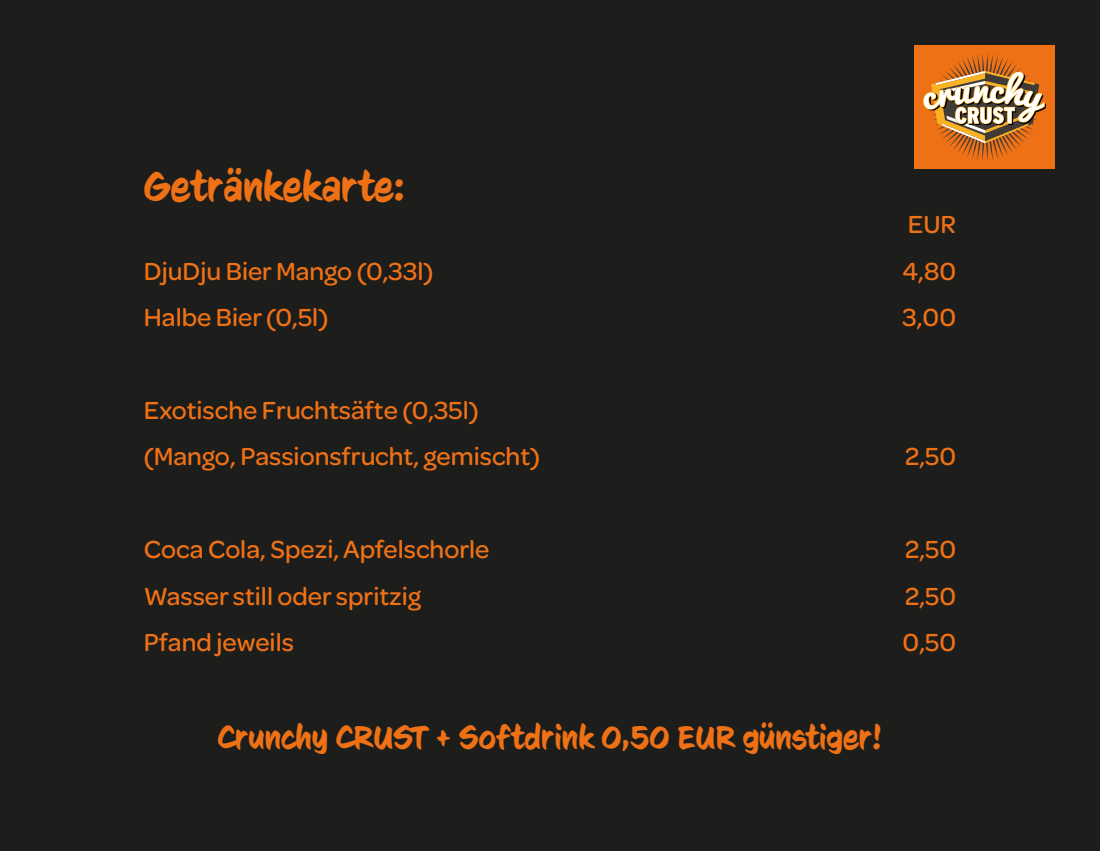
<style>
.page{position:relative;width:1100px;height:851px;background:#fff}
.page>*{position:absolute;margin:0;border:0;box-sizing:border-box;transform-origin:0 0}
.t1{font:41px "CC Sign Language";color:#ee7116}
.t2{font:33.2px "CC Sign Language";color:#ee7116}
.t3{font:500 26.36px/46.4px "Omnes";color:#ee7116}
</style>
<div class="page">
<div style="left:0;top:0;width:1100px;height:850px;background:#1d1d1b"></div>
<div style="left:914px;top:45px;width:140px;height:124px;background:#ee7116"></div>
<svg style="left:923px;top:54px;width:123px;height:106px"></svg>
<h1 class="t1" style="left:144px;top:165px;width:263px">GETRÄNKEKARTE:</h1>
<p class="t3" style="left:908px;top:199px;width:50px">EUR</p>
<p class="t3" style="left:144px;top:246px;width:291px">DjuDju Bier Mango (0,33l)</p>
<p class="t3" style="left:902px;top:246px;width:55px">4,80</p>
<p class="t3" style="left:144px;top:292px;width:186px">Halbe Bier (0,5l)</p>
<p class="t3" style="left:902px;top:292px;width:55px">3,00</p>
<p class="t3" style="left:144px;top:385px;width:398px">Exotische Fruchtsäfte (0,35l) (Mango, Passionsfrucht, gemischt)</p>
<p class="t3" style="left:905px;top:431px;width:52px">2,50</p>
<p class="t3" style="left:144px;top:524px;width:347px">Coca Cola, Spezi, Apfelschorle</p>
<p class="t3" style="left:905px;top:524px;width:52px">2,50</p>
<p class="t3" style="left:144px;top:571px;width:278px">Wasser still oder spritzig</p>
<p class="t3" style="left:905px;top:571px;width:52px">2,50</p>
<p class="t3" style="left:144px;top:617px;width:152px">Pfand jeweils</p>
<p class="t3" style="left:902px;top:617px;width:55px">0,50</p>
<p class="t2" style="left:217px;top:718px;width:666px">CRUNCHY CRUST + SOFTDRINK 0,50 EUR GÜNSTIGER!</p>
</div>
